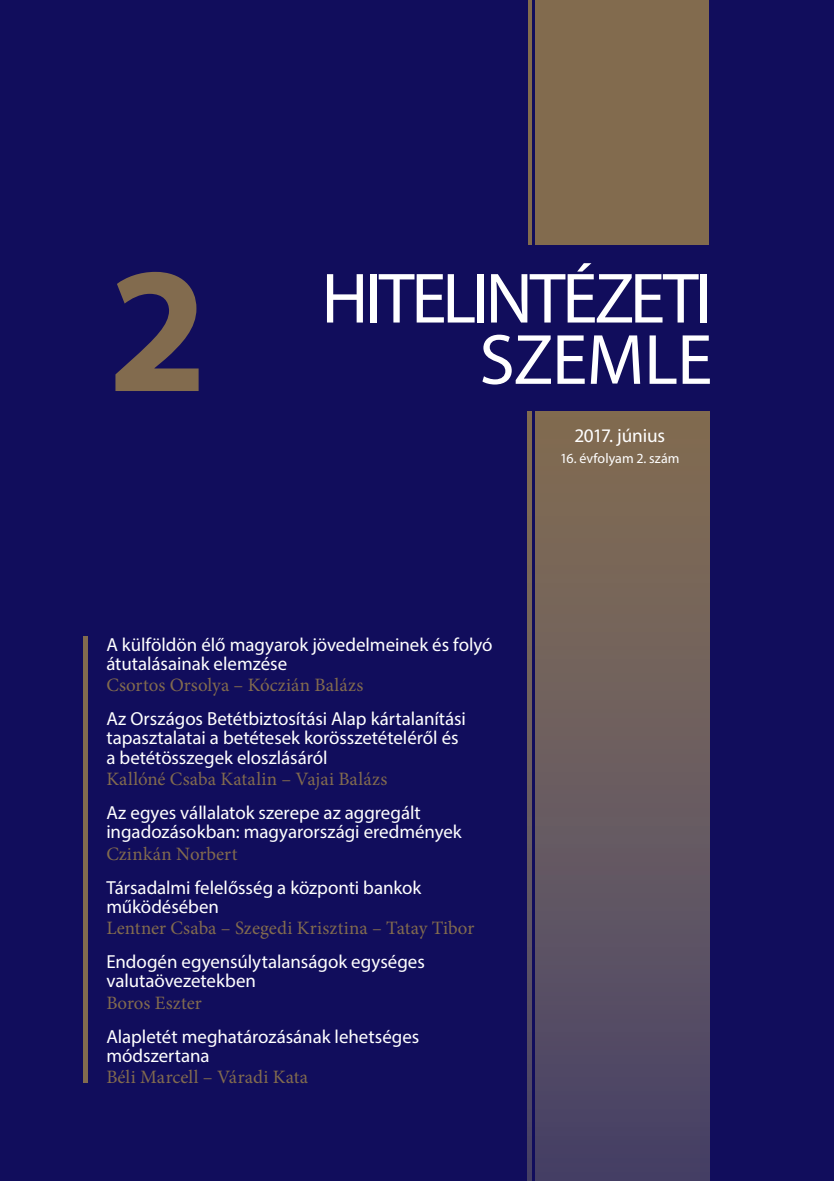
<style>
.page{position:relative;width:834px;height:1181px;background:#fff}
.page>*{position:absolute;margin:0;border:0;box-sizing:border-box;transform-origin:0 0}
.t1{font:700 180.25px "Myriad Pro";color:#826b4e}
.t2{font:71.75px/61.2px "Myriad Pro";letter-spacing:-.045em;color:#fff;text-align:right}
.t3{font:19.25px "Myriad Pro";letter-spacing:-.01em;color:#fff}
.t4{font:18.9px/19.1px "Myriad Pro";color:#fff}
.t5{font:18.9px "Minion Pro";letter-spacing:.005em;color:#826b4e}
.t6{font:14px "Myriad Pro";color:#fff}
</style>
<div class="page">
<div style="left:0;top:0;width:833px;height:1181px;background:#110d5c"></div>
<div style="left:535px;top:0;width:174px;height:244px;background:#826b4e"></div>
<svg style="left:528px;top:0;width:3px;height:244px"></svg>
<div style="left:535px;top:411px;width:174px;height:770px;background:linear-gradient(to bottom,#867053,#484369)"></div>
<svg style="left:527px;top:411px;width:4px;height:770px;background:#67595e"></svg>
<hr style="left:83px;top:636px;width:4px;height:447px;background:#826b4e">
<h1 class="t1" style="left:108px;top:213px;width:102px">2</h1>
<h2 class="t2" style="left:321px;top:267px;width:392px">HITELINTÉZETI<br>SZEMLE</h2>
<p class="t3" style="left:574px;top:423px;width:92px">2017. június</p>
<p class="t6" style="left:560px;top:450px;width:121px">16. évfolyam 2. szám</p>
<p class="t4" style="left:106px;top:634px;width:387px">A külföldön élő magyarok jövedelmeinek és folyó átutalásainak elemzése</p>
<p class="t5" style="left:106px;top:673px;width:258px">Csortos Orsolya – Kóczián Balázs</p>
<p class="t4" style="left:106px;top:709px;width:361px">Az Országos Betétbiztosítási Alap kártalanítási tapasztalatai a betétesek korösszetételéről és a betétösszegek eloszlásáról</p>
<p class="t5" style="left:106px;top:766px;width:282px">Kallóné Csaba Katalin – Vajai Balázs</p>
<p class="t4" style="left:106px;top:803px;width:357px">Az egyes vállalatok szerepe az aggregált ingadozásokban: magyarországi eredmények</p>
<p class="t5" style="left:106px;top:841px;width:132px">Czinkán Norbert</p>
<p class="t4" style="left:106px;top:877px;width:316px">Társadalmi felelősség a központi bankok működésében</p>
<p class="t5" style="left:106px;top:915px;width:369px">Lentner Csaba – Szegedi Krisztina – Tatay Tibor</p>
<p class="t4" style="left:106px;top:952px;width:320px">Endogén egyensúlytalanságok egységes valutaövezetekben</p>
<p class="t5" style="left:106px;top:990px;width:97px">Boros Eszter</p>
<p class="t4" style="left:106px;top:1026px;width:314px">Alapletét meghatározásának lehetséges módszertana</p>
<p class="t5" style="left:106px;top:1064px;width:203px">Béli Marcell – Váradi Kata</p>
</div>
